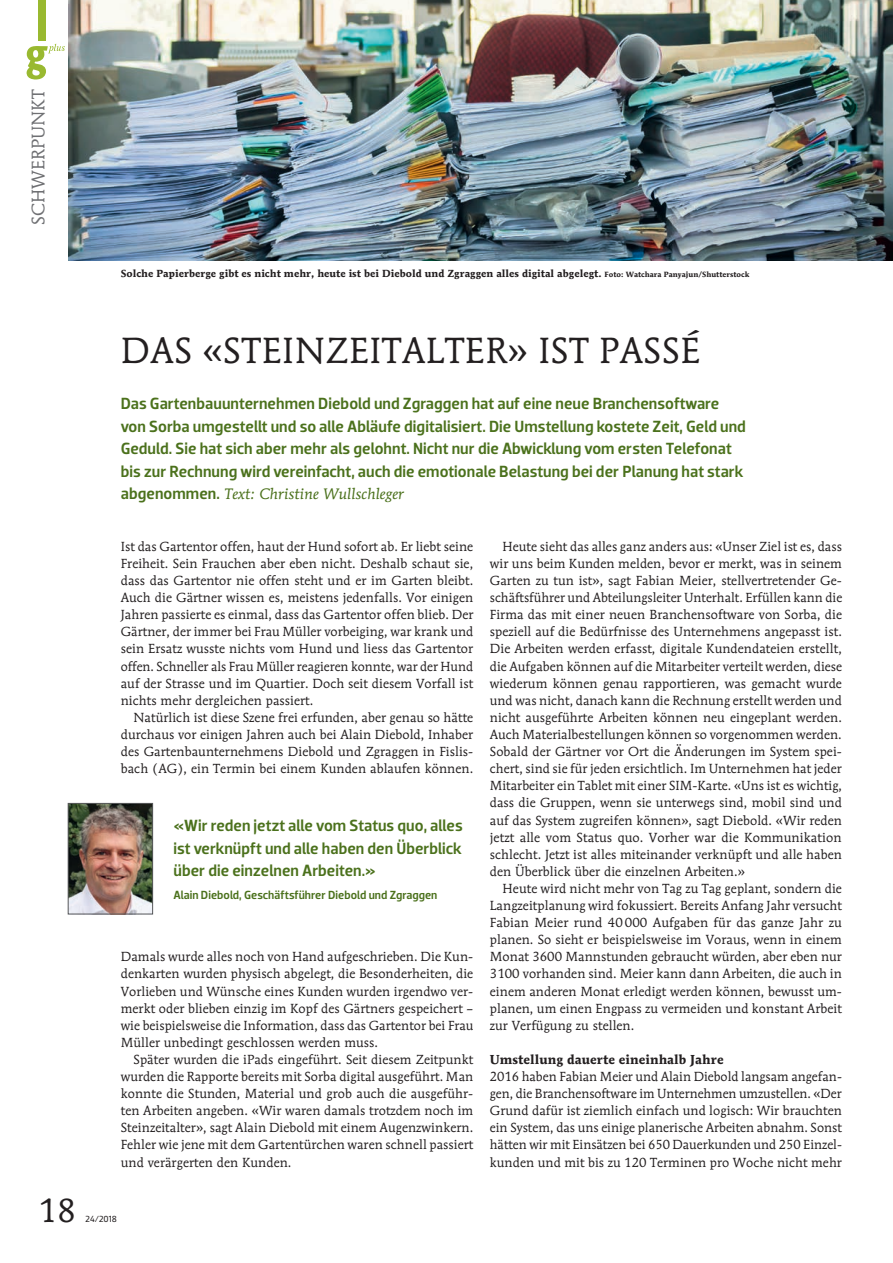
<style>
.page{position:relative;width:893px;height:1263px;background:#fff}
.page>*{position:absolute;margin:0;border:0;box-sizing:border-box;transform-origin:0 0}
.t1{font:36px "Mendoza Roman";letter-spacing:.02em;color:#231f20}
.t2{font:33px "Mendoza Roman";color:#231f20}
.t3{font:18px "Mendoza Roman";letter-spacing:.005em;color:#6f7073}
.t4{font:500 16.5px/22.5px "Dobra";letter-spacing:.005em;color:#4b711c}
.t5{font:italic 15px "Mendoza Roman";letter-spacing:.005em;color:#4b711c}
.t6{font:13.05px/17.1px "Mendoza Roman";letter-spacing:.005em;color:#231f20;text-align:justify}
.t7{font:700 12.9px "Mendoza Roman";letter-spacing:.005em;color:#231f20}
.t8{font:500 12px "Dobra";letter-spacing:.005em;color:#4b711c}
.t9{font:700 10.2px "Mendoza Roman";letter-spacing:.005em;color:#231f20}
.t10{font:9px "Dobra";color:#231f20}
.s1{font-size:7.5px}
.s2{font-family:"Dobra";font-weight:500;font-style:normal;font-size:16.5px}
</style>
<div class="page">
<div style="left:38px;top:0;width:8px;height:40px;background:#99b930"></div>
<svg style="left:27px;top:44px;width:38px;height:36px"></svg>
<img style="left:68px;top:0;width:825px;height:260px">
<img style="left:70px;top:805px;width:81px;height:107px">
<div style="left:68px;top:803px;width:85px;height:111px;border:1px solid #57585a"></div>
<h3 class="t3" style="left:27px;top:225px;width:137px;rotate:-90deg">SCHWERPUNKT</h3>
<p class="t9" style="left:121px;top:267px;width:630px">Solche Papierberge gibt es nicht mehr, heute ist bei Diebold und Zgraggen alles digital abgelegt. <span class="s1">Foto: Watchara Panyajun/Shutterstock</span></p>
<h1 class="t1" style="left:121px;top:328px;width:581px">DAS «STEINZEITALTER» IST PASSÉ</h1>
<p class="t4" style="left:121px;top:392px;width:627px">Das Gartenbauunternehmen Diebold und Zgraggen hat auf eine neue Branchensoftware von Sorba umgestellt und so alle Abläufe digitalisiert. Die Umstellung kostete Zeit, Geld und Geduld. Sie hat sich aber mehr als gelohnt. Nicht nur die Abwicklung vom ersten Telefonat bis zur Rechnung wird vereinfacht, auch die emotionale Belastung bei der Planung hat stark</p>
<p class="t5" style="left:121px;top:484px;width:285px"><span class="s2">abgenommen.</span> Text: Christine Wullschleger</p>
<p class="t6" style="left:121px;top:538px;width:354px">Ist das Gartentor offen, haut der Hund sofort ab. Er liebt seine Freiheit. Sein Frauchen aber eben nicht. Deshalb schaut sie, dass das Gartentor nie offen steht und er im Garten bleibt.<br>Auch die Gärtner wissen es, meistens jedenfalls. Vor einigen Jahren passierte es einmal, dass das Gartentor offen blieb. Der Gärtner, der immer bei Frau Müller vorbeiging, war krank und sein Ersatz wusste nichts vom Hund und liess das Gartentor offen. Schneller als Frau Müller reagieren konnte, war der Hund auf der Strasse und im Quartier. Doch seit diesem Vorfall ist nichts mehr dergleichen passiert.</p>
<p class="t6" style="left:121px;top:709px;width:354px;text-indent:13px">Natürlich ist diese Szene frei erfunden, aber genau so hätte durchaus vor einigen Jahren auch bei Alain Diebold, Inhaber des Gartenbaunternehmens Diebold und Zgraggen in Fislis&shy;bach (AG), ein Termin bei einem Kunden ablaufen können.</p>
<p class="t4" style="left:173px;top:814px;width:291px;text-align:justify">«Wir reden jetzt alle vom Status quo, alles ist verknüpft und alle haben den Überblick über die einzelnen Arbeiten.»</p>
<p class="t8" style="left:173px;top:887px;width:265px">Alain Diebold, Geschäftsführer Diebold und Zgraggen</p>
<h2 class="t2" style="left:38px;top:1190px;width:39px">18</h2>
<p class="t6" style="left:121px;top:948px;width:354px">Damals wurde alles noch von Hand aufgeschrieben. Die Kun&shy;denkarten wurden physisch abgelegt, die Besonderheiten, die Vorlieben und Wünsche eines Kunden wurden irgendwo ver&shy;merkt oder blieben einzig im Kopf des Gärtners gespeichert – wie beispielsweise die Information, dass das Gartentor bei Frau Müller unbedingt geschlossen werden muss.</p>
<p class="t6" style="left:121px;top:1051px;width:354px;text-indent:13px">Später wurden die iPads eingeführt. Seit diesem Zeitpunkt wurden die Rapporte bereits mit Sorba digital ausgeführt. Man konnte die Stunden, Material und grob auch die ausgeführ&shy;ten Arbeiten angeben. «Wir waren damals trotzdem noch im Steinzeitalter», sagt Alain Diebold mit einem Augenzwinkern.<br>Fehler wie jene mit dem Gartentürchen waren schnell passiert und verärgerten den Kunden.</p>
<p class="t10" style="left:86px;top:1213px;width:33px">24/2018</p>
<p class="t6" style="left:490px;top:538px;width:354px;text-indent:13px">Heute sieht das alles ganz anders aus: «Unser Ziel ist es, dass wir uns beim Kunden melden, bevor er merkt, was in seinem Garten zu tun ist», sagt Fabian Meier, stellvertretender Ge&shy;schäftsführer und Abteilungsleiter Unterhalt. Erfüllen kann die Firma das mit einer neuen Branchensoftware von Sorba, die speziell auf die Bedürfnisse des Unternehmens angepasst ist.<br>Die Arbeiten werden erfasst, digitale Kundendateien erstellt, die Aufgaben können auf die Mitarbeiter verteilt werden, diese wiederum können genau rapportieren, was gemacht wurde und was nicht, danach kann die Rechnung erstellt werden und nicht ausgeführte Arbeiten können neu eingeplant werden.<br>Auch Materialbestellungen können so vorgenommen werden.<br>Sobald der Gärtner vor Ort die Änderungen im System spei&shy;chert, sind sie für jeden ersichtlich. Im Unternehmen hat jeder Mitarbeiter ein Tablet mit einer SIM-Karte. «Uns ist es wichtig, dass die Gruppen, wenn sie unterwegs sind, mobil sind und auf das System zugreifen können», sagt Diebold. «Wir reden jetzt alle vom Status quo. Vorher war die Kommunikation schlecht. Jetzt ist alles miteinander verknüpft und alle haben den Überblick über die einzelnen Arbeiten.»</p>
<p class="t6" style="left:490px;top:880px;width:354px;text-indent:13px">Heute wird nicht mehr von Tag zu Tag geplant, sondern die Langzeitplanung wird fokussiert. Bereits Anfang Jahr versucht Fabian Meier rund 40 000 Aufgaben für das ganze Jahr zu planen. So sieht er beispielsweise im Voraus, wenn in einem Monat 3600 Mannstunden gebraucht würden, aber eben nur 3100 vorhanden sind. Meier kann dann Arbeiten, die auch in einem anderen Monat erledigt werden können, bewusst um&shy;planen, um einen Engpass zu vermeiden und konstant Arbeit zur Verfügung zu stellen.</p>
<p class="t7" style="left:490px;top:1051px;width:235px">Umstellung dauerte eineinhalb Jahre</p>
<p class="t6" style="left:490px;top:1068px;width:354px">2016 haben Fabian Meier und Alain Diebold langsam angefan&shy;gen, die Branchensoftware im Unternehmen umzustellen. «Der Grund dafür ist ziemlich einfach und logisch: Wir brauchten ein System, das uns einige planerische Arbeiten abnahm. Sonst hätten wir mit Einsätzen bei 650 Dauerkunden und 250 Einzel&shy;kunden und mit bis zu 120 Terminen pro Woche nicht mehr</p>
</div>
